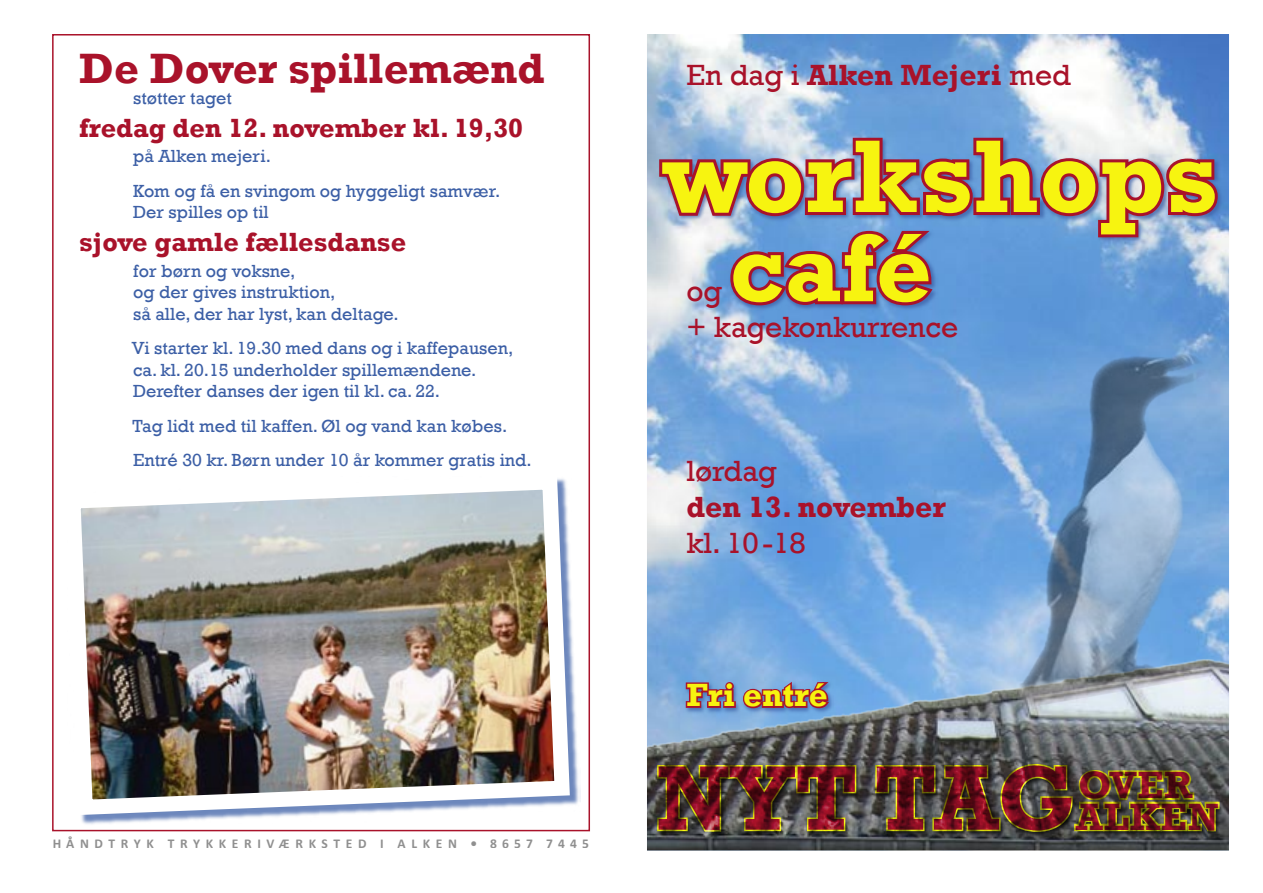
<style>
.page{position:relative;width:1263px;height:893px;background:#fff}
.page>*{position:absolute;margin:0;border:0;box-sizing:border-box;transform-origin:0 0}
.t1{font:700 105px "Rockwell";color:#f7f410}
.t2{font:700 97.5px "Rockwell";color:#f7f410}
.t3{font:700 93px "Rockwell";letter-spacing:-.01em;color:#a9122a}
.t4{font:700 43.5px "Rockwell";color:#a9122a}
.t5{font:700 39px "Rockwell";letter-spacing:.02em;color:#a9122a}
.t6{font:700 33px "Rockwell";color:#f7f410}
.t7{font:700 30px "Rockwell";color:#a9122a}
.t8{font:30px "Rockwell";color:#a9122a}
.t9{font:700 27px "Rockwell";color:#a9122a}
.t10{font:18px "Rockwell";color:#3c5fa6}
.t11{font:700 13.5px "Calibri";letter-spacing:.42em;color:#686868}
.s1{font-weight:400}
</style>
<div class="page">
<img style="left:80px;top:478px;width:498px;height:345px">
<img style="left:647px;top:34px;width:582px;height:612px">
<img style="left:647px;top:646px;width:582px;height:204px">
<img style="left:1017px;top:352px;width:212px;height:357px">
<div style="left:655px;top:762px;width:570px;height:76px;background:#000;opacity:.75"></div>
<img style="left:656px;top:763px;width:202px;height:70px">
<img style="left:874px;top:762px;width:347px;height:71px">
<div style="left:728px;top:228px;width:210px;height:84px;background:#3c5fa6;opacity:.75"></div>
<svg style="left:656px;top:135px;width:565px;height:174px;background:#8680aa"></svg>
<svg style="left:684px;top:679px;width:148px;height:40px;background:#846e9a"></svg>
<p class="t4" style="left:79px;top:42px;width:467px">De Dover spillemænd</p>
<p class="t10" style="left:133px;top:88px;width:100px">støtter taget</p>
<p class="t9" style="left:79px;top:111px;width:446px">fredag den 12. november kl. 19,30</p>
<p class="t10" style="left:133px;top:146px;width:139px">på Alken mejeri.</p>
<p class="t10" style="left:133px;top:180px;width:369px">Kom og få en svingom og hyggeligt samvær.</p>
<p class="t10" style="left:133px;top:202px;width:137px">Der spilles op til</p>
<p class="t9" style="left:79px;top:225px;width:329px">sjove gamle fællesdanse</p>
<p class="t10" style="left:133px;top:260px;width:164px">for børn og voksne,</p>
<p class="t10" style="left:133px;top:282px;width:204px">og der gives instruktion,</p>
<p class="t10" style="left:133px;top:303px;width:267px">så alle, der har lyst, kan deltage.</p>
<p class="t10" style="left:132px;top:338px;width:383px">Vi starter kl. 19.30 med dans og i kaffepausen,</p>
<p class="t10" style="left:133px;top:359px;width:345px">ca. kl. 20.15 underholder spillemændene.</p>
<p class="t10" style="left:133px;top:381px;width:309px">Derefter danses der igen til kl. ca. 22.</p>
<p class="t10" style="left:132px;top:415px;width:376px">Tag lidt med til kaffen. Øl og vand kan købes.</p>
<p class="t10" style="left:133px;top:450px;width:400px">Entré 30 kr. Børn under 10 år kommer gratis ind.</p>
<p class="t11" style="left:52px;top:835px;width:538px">HÅNDTRYK TRYKKERIVÆRKSTED I ALKEN • 8657 7445</p>
<p class="t7" style="left:686px;top:56px;width:386px"><span class="s1">En dag i</span> Alken Mejeri <span class="s1">med</span></p>
<p class="t1" style="left:662px;top:113px;width:558px">workshops</p>
<p class="t2" style="left:730px;top:209px;width:204px">café</p>
<p class="t8" style="left:686px;top:273px;width:37px">og</p>
<p class="t8" style="left:686px;top:309px;width:273px">+ kagekonkurrence</p>
<p class="t8" style="left:686px;top:453px;width:92px">lørdag</p>
<p class="t7" style="left:686px;top:488px;width:261px">den 13. november</p>
<p class="t8" style="left:686px;top:525px;width:121px">kl. 10 -18</p>
<p class="t6" style="left:686px;top:675px;width:143px">Fri entré</p>
<h3 class="t3" style="left:656px;top:742px;width:421px">NYT TAG</h3>
<h3 class="t5" style="left:1078px;top:762px;width:116px">OVER</h3>
<h3 class="t5" style="left:1076px;top:793px;width:144px">ALKEN</h3>
</div>
